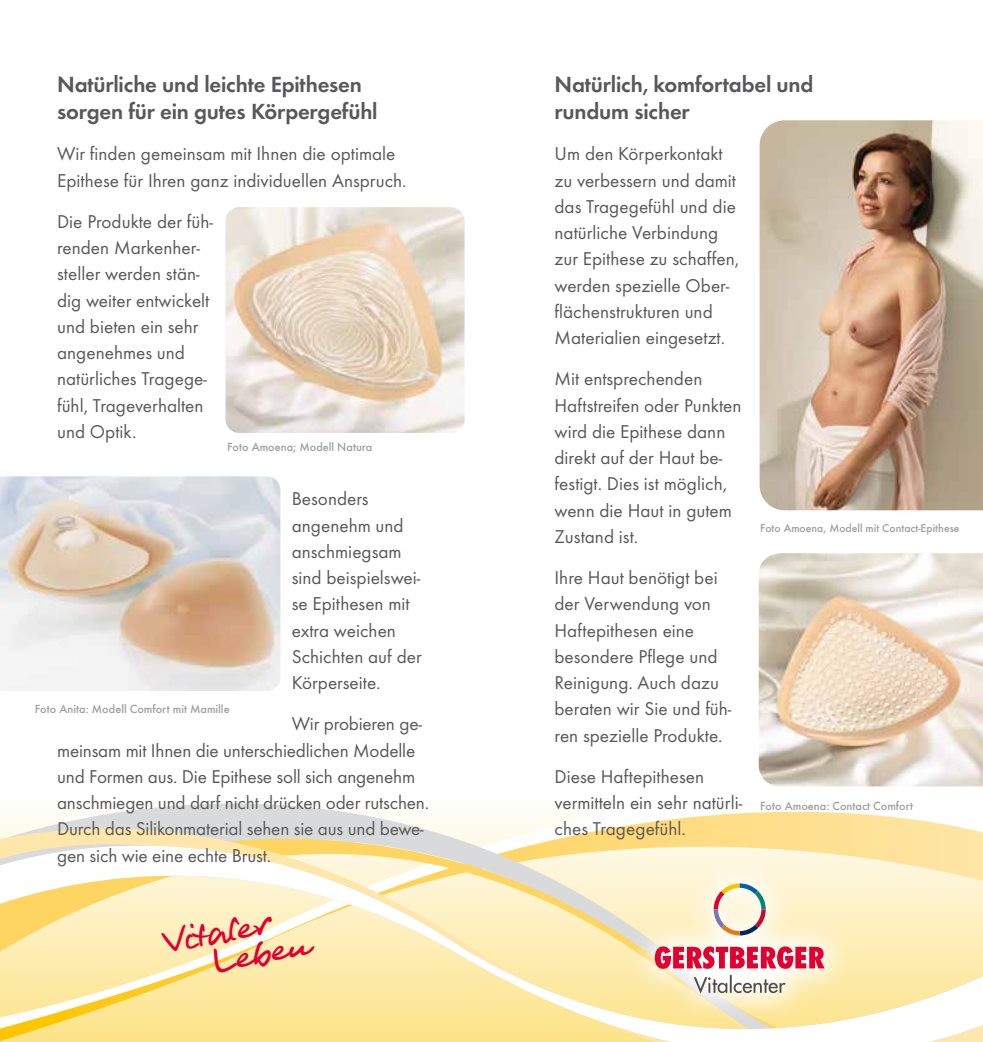
<style>
.page{position:relative;width:983px;height:1042px;background:#fff}
.page>*{position:absolute;margin:0;border:0;box-sizing:border-box;transform-origin:0 0}
.t1{font:33.95px/28px "Alec Handwriting";color:#e20030}
.t2{font:600 22.75px/27.3px "Futura T";letter-spacing:-.01em;color:#58585a}
.t3{font:19.25px/26.2px "Futura T";color:#58585a}
.t4{font:500 12.25px "Futura T";color:#9c9e9f}
.t5{font:500 11.72px "Futura T";color:#9c9e9f}
</style>
<div class="page">
<svg style="left:0;top:786px;width:982px;height:55px"></svg>
<svg style="left:0;top:845px;width:982px;height:197px"></svg>
<svg style="left:625px;top:854px;width:228px;height:169px;background:#fcf0c7"></svg>
<svg style="left:713px;top:883px;width:52px;height:52px;background:#e0d2c3"></svg>
<svg style="left:654px;top:946px;width:170px;height:23px"></svg>
<svg style="left:693px;top:975px;width:92px;height:18px"></svg>
<img style="left:0;top:476px;width:280px;height:215px">
<img style="left:225px;top:207px;width:239px;height:226px">
<img style="left:758px;top:553px;width:224px;height:233px">
<img style="left:759px;top:120px;width:223px;height:390px">
<p class="t2" style="left:57px;top:70px;width:322px">Natürliche und leichte Epithesen sorgen für ein gutes Körpergefühl</p>
<p class="t3" style="left:57px;top:141px;width:351px">Wir finden gemeinsam mit Ihnen die optimale<br>Epithese für Ihren ganz individuellen Anspruch.</p>
<p class="t3" style="left:57px;top:208px;width:157px">Die Produkte der füh&shy;renden Markenher&shy;steller werden stän&shy;dig weiter entwickelt und bieten ein sehr angenehmes und natürliches Tragege&shy;fühl, Trageverhalten und Optik.</p>
<p class="t4" style="left:227px;top:440px;width:147px">Foto Amoena; Modell Natura</p>
<p class="t3" style="left:292px;top:485px;width:131px">Besonders angenehm und anschmiegsam sind beispielswei&shy;se Epithesen mit extra weichen<br>Schichten auf der<br>Körperseite.</p>
<p class="t3" style="left:57px;top:710px;width:373px;text-indent:234px">Wir probieren ge&shy;meinsam mit Ihnen die unterschiedlichen Modelle und Formen aus. Die Epithese soll sich angenehm anschmiegen und darf nicht drücken oder rutschen.<br>Durch das Silikonmaterial sehen sie aus und bewe&shy;gen sich wie eine echte Brust.</p>
<p class="t4" style="left:35px;top:701px;width:196px">Foto Anita: Modell Comfort mit Mamille</p>
<h1 class="t1" style="left:208px;top:924px;width:98px;text-indent:-46px;rotate:-11deg">Vitaler<br>Leben</h1>
<p class="t2" style="left:554px;top:70px;width:260px">Natürlich, komfortabel und rundum sicher</p>
<p class="t3" style="left:554px;top:141px;width:186px">Um den Körperkontakt zu verbessern und damit das Tragegefühl und die natürliche Verbindung zur Epithese zu schaffen, werden spezielle Ober&shy;flächenstrukturen und<br>Materialien eingesetzt.</p>
<p class="t3" style="left:554px;top:366px;width:188px">Mit entsprechenden<br>Haftstreifen oder Punkten wird die Epithese dann direkt auf der Haut be&shy;festigt. Dies ist möglich, wenn die Haut in gutem<br>Zustand ist.</p>
<p class="t3" style="left:554px;top:564px;width:178px">Ihre Haut benötigt bei der Verwendung von<br>Haftepithesen eine besondere Pflege und<br>Reinigung. Auch dazu beraten wir Sie und füh&shy;ren spezielle Produkte.</p>
<p class="t3" style="left:554px;top:763px;width:189px">Diese Haftepithesen vermitteln ein sehr natürli&shy;ches Tragegefühl.</p>
<p class="t5" style="left:760px;top:521px;width:201px">Foto Amoena, Modell mit Contact-Epithese</p>
<p class="t4" style="left:760px;top:798px;width:154px">Foto Amoena: Contact Comfort</p>
</div>
